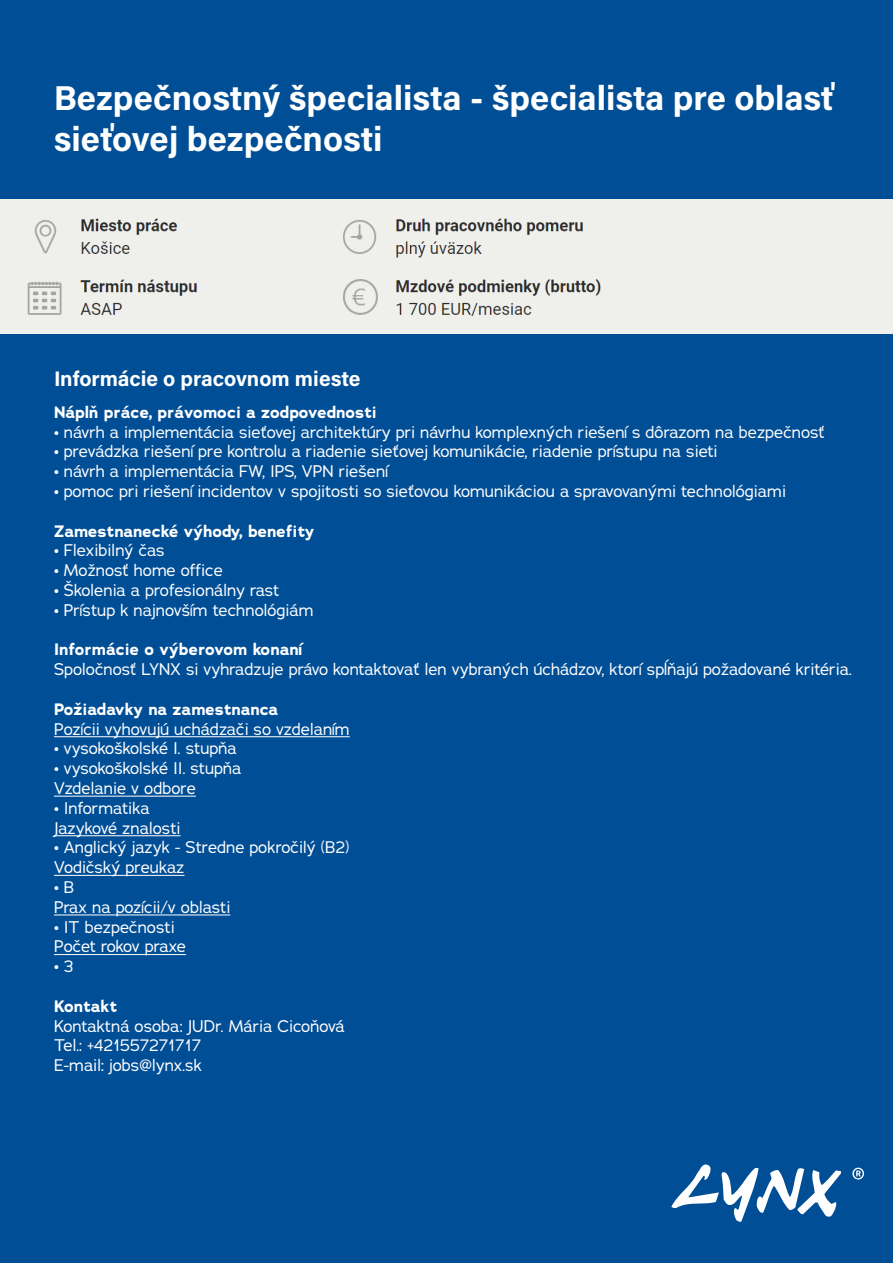
<style>
.page{position:relative;width:893px;height:1263px;background:#004e96}
.page>*{position:absolute;margin:0;border:0;box-sizing:border-box;transform-origin:0 0}
.t1{font:700 34.5px/41.4px "Acumin Pro";color:#fff}
.t2{font:700 21px "Acumin Pro";color:#fff}
.t3{font:16.5px "Adrianna";color:#fff}
.t4{font:700 16.5px "Adrianna";color:#fff}
</style>
<div class="page">
<hr style="left:54px;top:736px;width:296px;height:1px;background:#fff">
<hr style="left:54px;top:796px;width:142px;height:1px;background:#fff">
<hr style="left:54px;top:835px;width:127px;height:1px;background:#fff">
<hr style="left:54px;top:875px;width:130px;height:1px;background:#fff">
<hr style="left:54px;top:915px;width:176px;height:1px;background:#fff">
<hr style="left:54px;top:954px;width:132px;height:1px;background:#fff">
<div style="left:0;top:200px;width:893px;height:134px;background:#efefec"></div>
<svg style="left:671px;top:1164px;width:170px;height:58px"></svg>
<svg style="left:852px;top:1168px;width:12px;height:11px"></svg>
<img style="left:22px;top:202px;width:622px;height:126px">
<p class="t1" style="left:54px;top:75px;width:781px">Bezpečnostný špecialista - špecialista pre oblasť sieťovej bezpečnosti</p>
<p class="t2" style="left:54px;top:364px;width:308px">Informácie o pracovnom mieste</p>
<p class="t4" style="left:54px;top:401px;width:324px">Náplň práce, právomoci a zodpovednosti</p>
<p class="t3" style="left:54px;top:421px;width:772px">• návrh a implementácia sieťovej architektúry pri návrhu komplexných riešení s dôrazom na bezpečnosť</p>
<p class="t3" style="left:54px;top:441px;width:665px">• prevádzka riešení pre kontrolu a riadenie sieťovej komunikácie, riadenie prístupu na sieti</p>
<p class="t3" style="left:54px;top:461px;width:336px">• návrh a implementácia FW, IPS, VPN riešení</p>
<p class="t3" style="left:54px;top:480px;width:733px">• pomoc pri riešení incidentov v spojitosti so sieťovou komunikáciou a spravovanými technológiami</p>
<p class="t4" style="left:54px;top:520px;width:262px">Zamestnanecké výhody, benefity</p>
<p class="t3" style="left:54px;top:540px;width:112px">• Flexibilný čas</p>
<p class="t3" style="left:54px;top:560px;width:171px">• Možnosť home office</p>
<p class="t3" style="left:54px;top:579px;width:227px">• Školenia a profesionálny rast</p>
<p class="t3" style="left:54px;top:599px;width:261px">• Prístup k najnovším technológiám</p>
<p class="t4" style="left:54px;top:639px;width:251px">Informácie o výberovom konaní</p>
<p class="t3" style="left:54px;top:659px;width:799px">Spoločnosť LYNX si vyhradzuje právo kontaktovať len vybraných úchádzov, ktorí spĺňajú požadované kritéria.</p>
<p class="t4" style="left:54px;top:698px;width:226px">Požiadavky na zamestnanca</p>
<p class="t3" style="left:54px;top:718px;width:297px">Pozícii vyhovujú uchádzači so vzdelaním</p>
<p class="t3" style="left:54px;top:738px;width:184px">• vysokoškolské I. stupňa</p>
<p class="t3" style="left:54px;top:758px;width:189px">• vysokoškolské II. stupňa</p>
<p class="t3" style="left:54px;top:777px;width:143px">Vzdelanie v odbore</p>
<p class="t3" style="left:54px;top:797px;width:97px">• Informatika</p>
<p class="t3" style="left:54px;top:817px;width:128px">Jazykové znalosti</p>
<p class="t3" style="left:54px;top:837px;width:297px">• Anglický jazyk - Stredne pokročilý (B2)</p>
<p class="t3" style="left:54px;top:857px;width:132px">Vodičský preukaz</p>
<p class="t3" style="left:54px;top:876px;width:22px">• B</p>
<p class="t3" style="left:54px;top:896px;width:178px">Prax na pozícii/v oblasti</p>
<p class="t3" style="left:54px;top:916px;width:122px">• IT bezpečnosti</p>
<p class="t3" style="left:54px;top:936px;width:134px">Počet rokov praxe</p>
<p class="t3" style="left:54px;top:956px;width:21px">• 3</p>
<p class="t4" style="left:54px;top:995px;width:65px">Kontakt</p>
<p class="t3" style="left:54px;top:1015px;width:292px">Kontaktná osoba: JUDr. Mária Cicoňová</p>
<p class="t3" style="left:54px;top:1035px;width:149px">Tel.: +421557271717</p>
<p class="t3" style="left:54px;top:1055px;width:150px">E-mail: jobs@lynx.sk</p>
</div>
